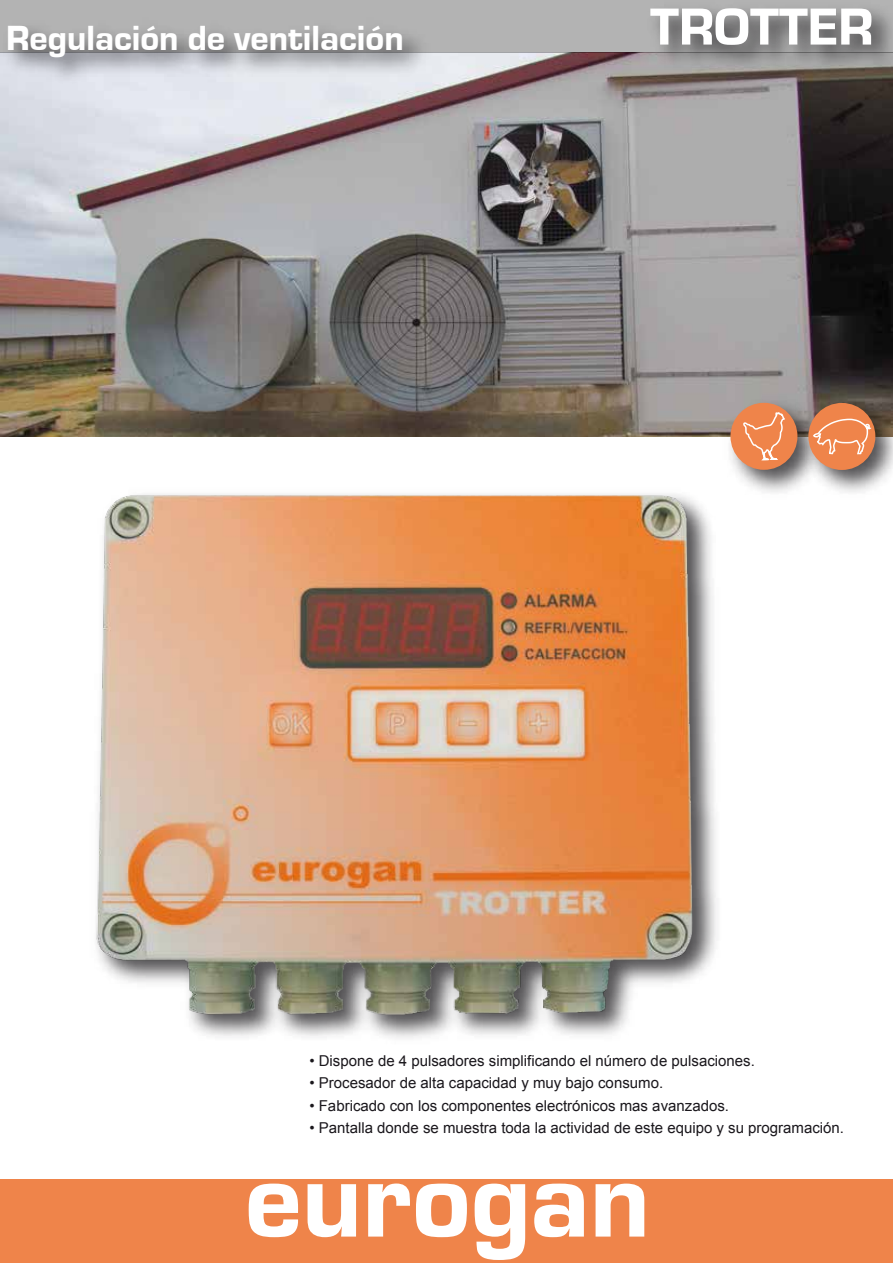
<style>
.page{position:relative;width:893px;height:1263px;background:#fff}
.page>*{position:absolute;margin:0;border:0;box-sizing:border-box;transform-origin:0 0}
.t1{font:54px "Eurostile T Heav";color:#fff}
.t2{font:36px "Eurostile T Heav";color:#fff}
.t3{font:15px "Arial";color:#1a171c}
</style>
<div class="page">
<img style="left:0;top:53px;width:893px;height:383px">
<div style="left:0;top:1179px;width:893px;height:84px;background:#ef844a"></div>
<img style="left:718px;top:391px;width:78px;height:102px">
<div style="left:730px;top:403px;width:67px;height:67px;background:#ef844a;border-radius:50%"></div>
<svg style="left:743px;top:412px;width:42px;height:49px"></svg>
<div style="left:0;top:0;width:893px;height:52px;background:#b3b3b3"></div>
<svg style="left:249px;top:1183px;width:49px;height:54px"></svg>
<svg style="left:308px;top:1184px;width:48px;height:53px"></svg>
<svg style="left:368px;top:1183px;width:42px;height:53px"></svg>
<svg style="left:416px;top:1183px;width:51px;height:54px"></svg>
<svg style="left:475px;top:1183px;width:50px;height:77px"></svg>
<svg style="left:534px;top:1183px;width:50px;height:54px"></svg>
<svg style="left:596px;top:1183px;width:48px;height:53px"></svg>
<img style="left:796px;top:391px;width:97px;height:102px">
<div style="left:808px;top:403px;width:67px;height:67px;background:#ef844a;border-radius:50%"></div>
<svg style="left:812px;top:418px;width:59px;height:37px"></svg>
<img style="left:0;top:29px;width:635px;height:72px">
<img style="left:638px;top:9px;width:255px;height:98px">
<img style="left:96px;top:467px;width:626px;height:566px">
<h2 class="t2" style="left:6px;top:19px;width:399px">Regulación de ventilación</h2>
<h1 class="t1" style="left:650px;top:-3px;width:225px">TROTTER</h1>
<p class="t3" style="left:309px;top:1051px;width:447px">• Dispone de 4 pulsadores simplificando el número de pulsaciones.</p>
<p class="t3" style="left:309px;top:1073px;width:355px">• Procesador de alta capacidad y muy bajo consumo.</p>
<p class="t3" style="left:309px;top:1096px;width:421px">• Fabricado con los componentes electrónicos mas avanzados.</p>
<p class="t3" style="left:309px;top:1118px;width:536px">• Pantalla donde se muestra toda la actividad de este equipo y su programación.</p>
</div>
